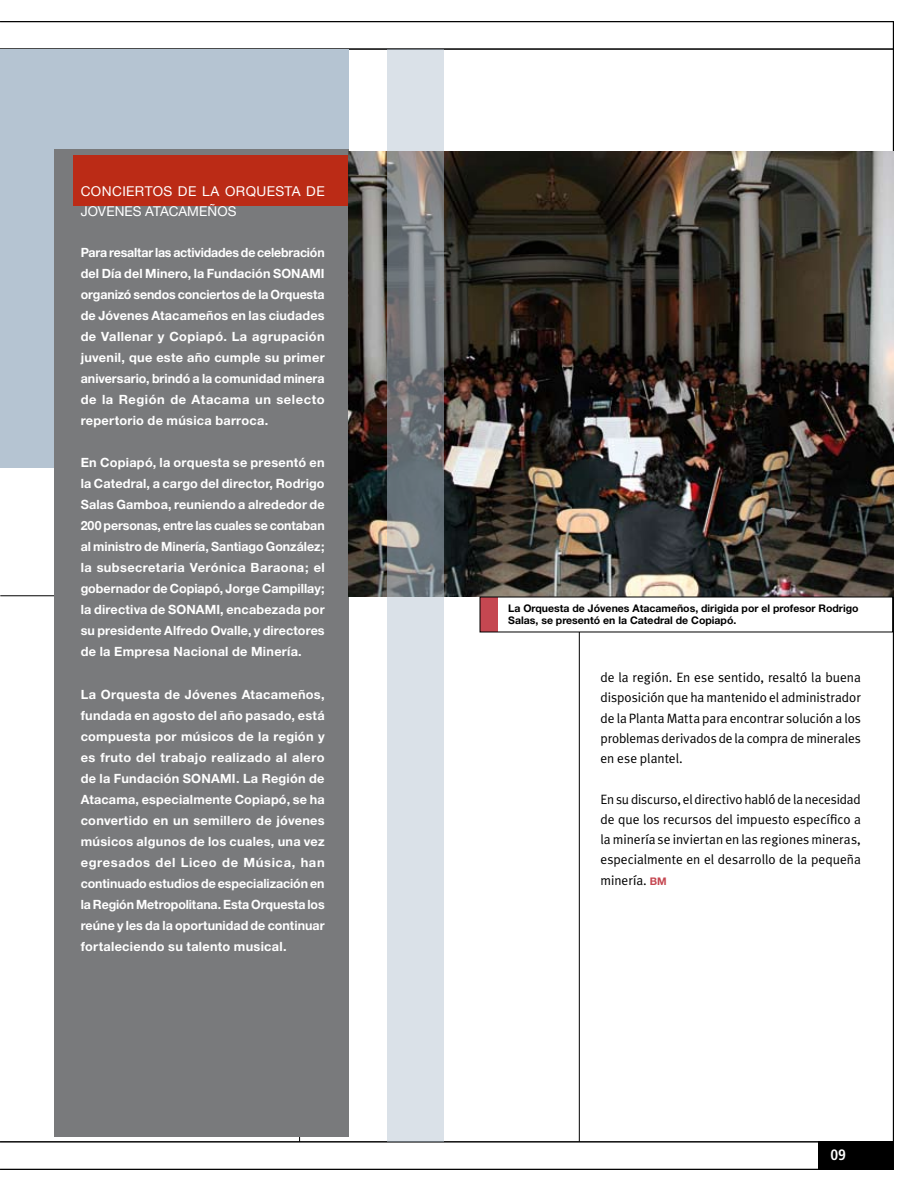
<style>
.page{position:relative;width:915px;height:1191px;background:#fff}
.page>*{position:absolute;margin:0;border:0;box-sizing:border-box;transform-origin:0 0}
.t1{font:700 condensed 15px "Frutiger";color:#fff}
.t2{font:13.5px/20.2px "Meta Plus Normal";letter-spacing:-.005em;color:#000;text-align:justify}
.t3{font:13.5px/20.2px "Helvetica Neue";letter-spacing:.015em;color:#fff}
.t4{font:700 12.75px/21px "Helvetica Neue";letter-spacing:.02em;color:#fff;text-align:justify}
.t5{font:700 10.5px/12px "Helvetica Neue";color:#000}
.s1{font-family:"Helvetica Neue";font-weight:700;font-size:10.5px;color:#c54751}
</style>
<div class="page">
<hr style="left:299px;top:595px;width:1px;height:546px;background:#000">
<hr style="left:579px;top:595px;width:1px;height:546px;background:#000">
<hr style="left:0;top:595px;width:893px;height:1px;background:#000">
<div style="left:818px;top:1141px;width:75px;height:28px;background:#000"></div>
<hr style="left:0;top:49px;width:893px;height:1px;background:#000">
<hr style="left:0;top:1141px;width:893px;height:1px;background:#000">
<div style="left:0;top:49px;width:349px;height:419px;background:#b5c4d2"></div>
<div style="left:54px;top:150px;width:294px;height:987px;background:#797a7c"></div>
<div style="left:74px;top:155px;width:275px;height:50px;background:#bb2b16"></div>
<img style="left:349px;top:151px;width:543px;height:446px">
<div style="left:480px;top:597px;width:17px;height:35px;background:#c54751"></div>
<svg style="left:387px;top:49px;width:56px;height:1092px;background:#b2b8bd"></svg>
<p class="t3" style="left:81px;top:181px;width:245px">CONCIERTOS DE LA ORQUESTA DE<br>JOVENES ATACAMEÑOS</p>
<p class="t4" style="left:81px;top:242px;width:245px">Para resaltar las actividades de celebración del Día del Minero, la Fundación SONAMI organizó sendos conciertos de la Orquesta de Jóvenes Atacameños en las ciudades de Vallenar y Copiapó. La agrupación juvenil, que este año cumple su primer aniversario, brindó a la comunidad minera de la Región de Atacama un selecto repertorio de música barroca.</p>
<p class="t4" style="left:81px;top:452px;width:245px">En Copiapó, la orquesta se presentó en la Catedral, a cargo del director, Rodrigo Salas Gamboa, reuniendo a alrededor de 200 personas, entre las cuales se contaban al ministro de Minería, Santiago González; la subsecretaria Verónica Baraona; el gobernador de Copiapó, Jorge Campillay; la directiva de SONAMI, encabezada por su presidente Alfredo Ovalle, y directores de la Empresa Nacional de Minería.</p>
<p class="t4" style="left:81px;top:683px;width:245px">La Orquesta de Jóvenes Atacameños, fundada en agosto del año pasado, está compuesta por músicos de la región y es fruto del trabajo realizado al alero de la Fundación SONAMI. La Región de Atacama, especialmente Copiapó, se ha convertido en un semillero de jóvenes músicos algunos de los cuales, una vez egresados del Liceo de Música, han continuado estudios de especialización en la Región Metropolitana. Esta Orquesta los reúne y les da la oportunidad de continuar fortaleciendo su talento musical.</p>
<p class="t5" style="left:508px;top:601px;width:351px">La Orquesta de Jóvenes Atacameños, dirigida por el profesor Rodrigo<br>Salas, se presentó en la Catedral de Copiapó.</p>
<p class="t2" style="left:600px;top:667px;width:262px">de la región. En ese sentido, resaltó la buena disposición que ha mantenido el administrador de la Planta Matta para encontrar solución a los problemas derivados de la compra de minerales en ese plantel.</p>
<p class="t2" style="left:600px;top:788px;width:262px">En su discurso, el directivo habló de la necesidad de que los recursos del impuesto específico a la minería se inviertan en las regiones mineras, especialmente en el desarrollo de la pequeña minería. <span class="s1">BM</span></p>
<p class="t1" style="left:830px;top:1145px;width:17px">0 99</p>
</div>
